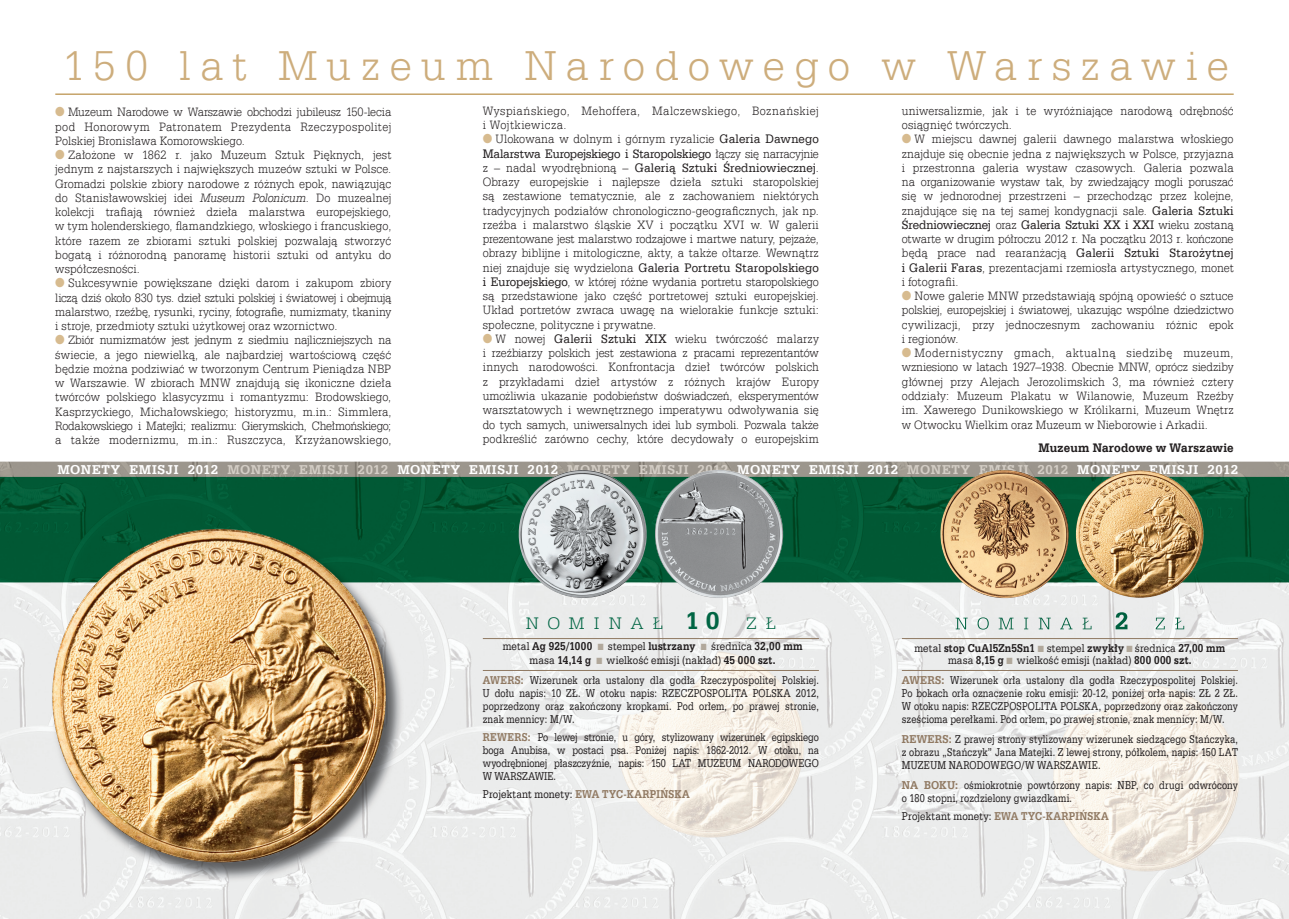
<style>
.page{position:relative;width:1289px;height:919px;background:#fff}
.page>*{position:absolute;margin:0;border:0;box-sizing:border-box;transform-origin:0 0}
.t1{font:45px "Serifa Lt EU";letter-spacing:.2em;color:#cdad7c}
.t2{font:18px "Serifa Lt EU";letter-spacing:.495em;color:#006543}
.t3{font:700 13.5px "Serifa EU";letter-spacing:.055em;color:#fff}
.t4{font:13.05px/14.2px "Serifa Lt EU";letter-spacing:.01em;color:#231f20;text-align:justify;scale:.93 1}
.t5{font:13.05px/14.2px "Serifa EU";letter-spacing:.005em;color:#231f20;scale:.93 1}
.t6{font:13.05px/14.2px "Serifa Lt EU";letter-spacing:.035em;color:#231f20;scale:.93 1}
.t7{font:13.05px "Serifa Lt EU";letter-spacing:-.015em;color:#231f20;scale:.93 1}
.t8{font:700 13.05px "Serifa EU";letter-spacing:.01em;color:#231f20;scale:.93 1}
.t9{font:12px/12.8px "Serifa EU";letter-spacing:.01em;color:#231f20;text-align:justify;scale:.8 1}
.t10{font:12px/13.5px "Serifa EU";letter-spacing:.01em;color:#231f20;text-align:center;scale:.85 1}
.s1{color:#d7bb8f}
.s2{font-style:italic}
.s3{font-family:"Serifa EU"}
.s4{font-family:"Serifa Lt EU"}
.s5{color:#d3cdc5}
.s6{font-family:"Serifa EU";font-weight:700;font-size:25.5px}
.s7{font-weight:700}
.s8{color:#b1a89b}
.s9{font-weight:700;color:#907962}
</style>
<div class="page">
<img style="left:0;top:461px;width:1288px;height:457px">
<img style="left:938px;top:469px;width:132px;height:131px">
<img style="left:1073px;top:470px;width:132px;height:130px">
<hr style="left:55px;top:94px;width:1178px;height:1px;background:#b38639">
<img style="left:517px;top:470px;width:131px;height:130px">
<img style="left:653px;top:470px;width:132px;height:130px">
<img style="left:51px;top:530px;width:353px;height:352px">
<img style="left:47px;top:529px;width:344px;height:338px">
<hr style="left:483px;top:638px;width:336px;height:1px;background:#907962">
<hr style="left:483px;top:670px;width:336px;height:1px;background:#907962">
<hr style="left:901px;top:638px;width:336px;height:1px;background:#907962">
<hr style="left:901px;top:670px;width:336px;height:1px;background:#907962">
<img style="left:955px;top:617px;width:146px;height:12px">
<img style="left:1115px;top:612px;width:12px;height:17px">
<img style="left:1141px;top:617px;width:43px;height:12px">
<h1 class="t1" style="left:63px;top:39px;width:1167px">150 lat Muzeum Narodowego w Warszawie</h1>
<p class="t4" style="left:55px;top:105px;width:363px"><span class="s1">●</span> Muzeum Narodowe w Warszawie obchodzi jubileusz 150-lecia pod Honorowym Patronatem Prezydenta Rzeczypospolitej Polskiej Bronisława Komorowskiego.</p>
<p class="t4" style="left:55px;top:147px;width:363px"><span class="s1">●</span> Założone w 1862 r. jako Muzeum Sztuk Pięknych, jest jednym z najstarszych i największych muzeów sztuki w Polsce.<br>Gromadzi polskie zbiory narodowe z różnych epok, nawiązując do Stanisławowskiej idei <span class="s2">Museum Polonicum</span>. Do muzealnej kolekcji trafiają również dzieła malarstwa europejskiego, w tym holenderskiego, flamandzkiego, włoskiego i francuskiego, które razem ze zbiorami sztuki polskiej pozwalają stworzyć bogatą i różnorodną panoramę historii sztuki od antyku do współczesności.</p>
<p class="t4" style="left:55px;top:276px;width:363px"><span class="s1">●</span> Sukcesywnie powiększane dzięki darom i zakupom zbiory liczą dziś około 830 tys. dzieł sztuki polskiej i światowej i obejmują malarstwo, rzeźbę, rysunki, ryciny, fotografie, numizmaty, tkaniny i stroje, przedmioty sztuki użytkowej oraz wzornictwo.</p>
<p class="t4" style="left:55px;top:333px;width:363px"><span class="s1">●</span> Zbiór numizmatów jest jednym z siedmiu najliczniejszych na świecie, a jego niewielką, ale najbardziej wartościową część będzie można podziwiać w tworzonym Centrum Pieniądza NBP w Warszawie. W zbiorach MNW znajdują się ikoniczne dzieła twórców polskiego klasycyzmu i romantyzmu: Brodowskiego, Kasprzyckiego, Michałowskiego; historyzmu, m.in.: Simmlera, Rodakowskiego i Matejki; realizmu: Gierymskich, Chełmońskiego; a także modernizmu, m.in.: Ruszczyca, Krzyżanowskiego,</p>
<p class="t6" style="left:483px;top:103px;width:363px">Wyspiańskiego, Mehoffera, Malczewskiego, Boznańskiej i Wojtkiewicza.</p>
<p class="t4" style="left:483px;top:132px;width:363px"><span class="s1">●</span> Ulokowana w dolnym i górnym ryzalicie <span class="s3">Galeria Dawnego</span></p>
<p class="t5" style="left:483px;top:146px;width:363px">Malarstwa Europejskiego i Staropolskiego <span class="s4">łączy się narracyjnie z – nadal wyodrębnioną –</span> Galerią Sztuki Średniowiecznej<span class="s4">.</span></p>
<p class="t4" style="left:483px;top:175px;width:363px">Obrazy europejskie i najlepsze dzieła sztuki staropolskiej są zestawione tematycznie, ale z zachowaniem niektórych tradycyjnych podziałów chronologiczno-geograficznych, jak np. rzeźba i malarstwo śląskie XV i początku XVI w. W galerii prezentowane jest malarstwo rodzajowe i martwe natury, pejzaże, obrazy biblijne i mitologiczne, akty, a także ołtarze. Wewnątrz</p>
<p class="t5" style="left:483px;top:260px;width:363px"><span class="s4">niej znajduje się wydzielona</span> Galeria Portretu Staropolskiego</p>
<p class="t4" style="left:483px;top:274px;width:363px"><span class="s3">i Europejskiego</span>, w której różne wydania portretu staropolskiego są przedstawione jako część portretowej sztuki europejskiej.<br>Układ portretów zwraca uwagę na wielorakie funkcje sztuki: społeczne, polityczne i prywatne.</p>
<p class="t4" style="left:483px;top:331px;width:363px"><span class="s1">●</span> W nowej <span class="s3">Galerii Sztuki XIX</span> wieku twórczość malarzy i rzeźbiarzy polskich jest zestawiona z pracami reprezentantów innych narodowości. Konfrontacja dzieł twórców polskich z przykładami dzieł artystów z różnych krajów Europy umożliwia ukazanie podobieństw doświadczeń, eksperymentów warsztatowych i wewnętrznego imperatywu odwoływania się do tych samych, uniwersalnych idei lub symboli. Pozwala także podkreślić zarówno cechy, które decydowały o europejskim</p>
<p class="t4" style="left:901px;top:103px;width:358px">uniwersalizmie, jak i te wyróżniające narodową odrębność osiągnięć twórczych.</p>
<p class="t4" style="left:901px;top:132px;width:358px"><span class="s1">●</span> W miejscu dawnej galerii dawnego malarstwa włoskiego znajduje się obecnie jedna z największych w Polsce, przyjazna i przestronna galeria wystaw czasowych. Galeria pozwala na organizowanie wystaw tak, by zwiedzający mogli poruszać się w jednorodnej przestrzeni – przechodząc przez kolejne, znajdujące się na tej samej kondygnacji sale. <span class="s3">Galeria Sztuki</span></p>
<p class="t5" style="left:901px;top:217px;width:358px">Średniowiecznej <span class="s4">oraz</span> Galeria Sztuki XX i XXI <span class="s4">wieku zostaną</span></p>
<p class="t7" style="left:901px;top:231px;width:358px">otwarte w drugim półroczu 2012 r. Na początku 2013 r. kończone</p>
<p class="t5" style="left:901px;top:246px;width:358px"><span class="s4">będą prace nad rearanżacją</span> Galerii Sztuki Starożytnej</p>
<p class="t4" style="left:901px;top:260px;width:358px"><span class="s3">i Galerii Faras</span>, prezentacjami rzemiosła artystycznego, monet i fotografii.</p>
<p class="t4" style="left:901px;top:289px;width:358px"><span class="s1">●</span> Nowe galerie MNW przedstawiają spójną opowieść o sztuce polskiej, europejskiej i światowej, ukazując wspólne dziedzictwo cywilizacji, przy jednoczesnym zachowaniu różnic epok i regionów.</p>
<p class="t4" style="left:901px;top:346px;width:358px"><span class="s1">●</span> Modernistyczny gmach, aktualną siedzibę muzeum, wzniesiono w latach 1927–1938. Obecnie MNW, oprócz siedziby głównej przy Alejach Jerozolimskich 3, ma również cztery oddziały: Muzeum Plakatu w Wilanowie, Muzeum Rzeźby im. Xawerego Dunikowskiego w Królikarni, Muzeum Wnętrz w Otwocku Wielkim oraz Muzeum w Nieborowie i Arkadii.</p>
<p class="t8" style="left:1038px;top:439px;width:211px">Muzeum Narodowe w Warszawie</p>
<p class="t3" style="left:57px;top:461px;width:1181px">MONETY EMISJI 2012 <span class="s5">MONETY EMISJI 2012</span> MONETY EMISJI 2012 <span class="s5">MONETY EMISJI 2012</span> MONETY EMISJI 2012 <span class="s5">MONETY EMISJI 2012</span> MONETY EMISJI 2012</p>
<h2 class="t2" style="left:525px;top:613px;width:196px">NOMINAŁ <span class="s6">10</span></h2>
<h2 class="t2" style="left:746px;top:613px;width:31px">Z Ł</h2>
<p class="t10" style="left:502px;top:639px;width:354px">metal <span class="s7">Ag 925/1000</span> <span class="s8">■</span> stempel <span class="s7">lustrzany</span> <span class="s8">■</span> średnica <span class="s7">32,00 mm </span>masa <span class="s7">14,14 g</span> <span class="s8">■</span> wielkość emisji (nakład) <span class="s7">45 000 szt.</span></p>
<p class="t9" style="left:483px;top:674px;width:421px"><span class="s9">AWERS:</span> Wizerunek orła ustalony dla godła Rzeczypospolitej Polskiej.<br>U dołu napis: 10 ZŁ. W otoku napis: RZECZPOSPOLITA POLSKA 2012, poprzedzony oraz zakończony kropkami. Pod orłem, po prawej stronie, znak mennicy: M/W.</p>
<p class="t9" style="left:483px;top:731px;width:421px"><span class="s9">REWERS:</span> Po lewej stronie, u góry, stylizowany wizerunek egipskiego boga Anubisa, w postaci psa. Poniżej napis: 1862-2012. W otoku, na wyodrębnionej płaszczyźnie, napis: 150 LAT MUZEUM NARODOWEGO W WARSZAWIE.</p>
<p class="t10" style="left:483px;top:786px;width:245px">Projektant monety: <span class="s9">EWA TYC-KARPIŃSKA</span></p>
<p class="t10" style="left:914px;top:641px;width:367px;line-height:12px">metal <span class="s7">stop CuAl5Zn5Sn1</span> <span class="s8">■</span> stempel <span class="s7">zwykły</span> <span class="s8">■</span> średnica <span class="s7">27,00 mm </span>masa <span class="s7">8,15 g</span> <span class="s8">■</span> wielkość emisji (nakład) <span class="s7">800 000 szt.</span></p>
<p class="t9" style="left:901px;top:673px;width:421px"><span class="s9">AWERS:</span> Wizerunek orła ustalony dla godła Rzeczypospolitej Polskiej.<br>Po bokach orła oznaczenie roku emisji: 20-12, poniżej orła napis: ZŁ 2 ZŁ.<br>W otoku napis: RZECZPOSPOLITA POLSKA, poprzedzony oraz zakończony sześcioma perełkami. Pod orłem, po prawej stronie, znak mennicy: M/W.</p>
<p class="t9" style="left:901px;top:732px;width:421px"><span class="s9">REWERS:</span> Z prawej strony stylizowany wizerunek siedzącego Stańczyka, z obrazu „Stańczyk” Jana Matejki. Z lewej strony, półkolem, napis: 150 LAT MUZEUM NARODOWEGO/W WARSZAWIE.</p>
<p class="t9" style="left:901px;top:777px;width:421px;line-height:13.5px"><span class="s9">NA BOKU:</span> ośmiokrotnie powtórzony napis: NBP, co drugi odwrócony o 180 stopni, rozdzielony gwiazdkami.</p>
<p class="t10" style="left:901px;top:809px;width:245px">Projektant monety: <span class="s9">EWA TYC-KARPIŃSKA</span></p>
</div>
